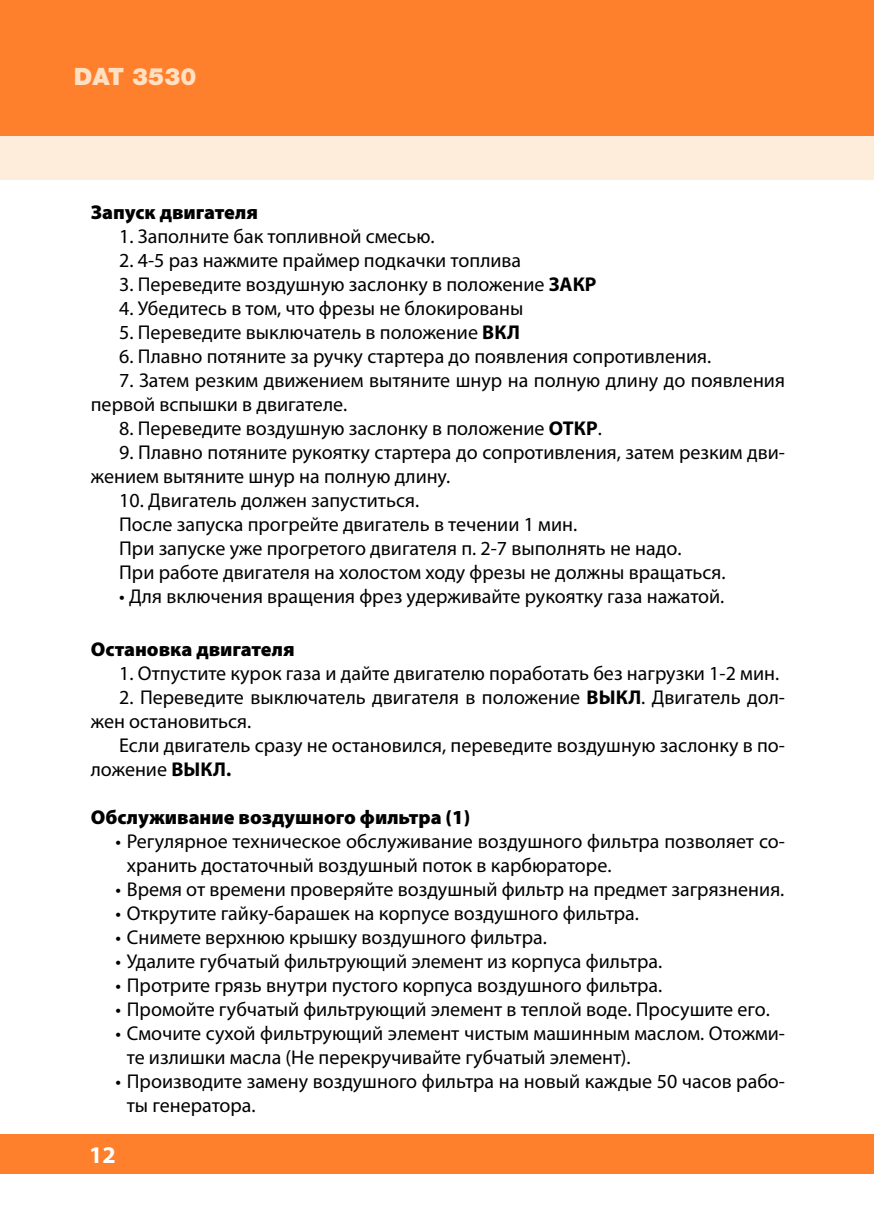
<style>
.page{position:relative;width:874px;height:1225px;background:#fff}
.page>*{position:absolute;margin:0;border:0;box-sizing:border-box;transform-origin:0 0}
.t1{font:900 24px "Helvetica Neue Cyr";color:#ffe0c3}
.t2{font:700 24px "Myriad Pro";color:#fff}
.t3{font:20px/24px "Myriad Pro";color:#000}
.t4{font:900 20px "Myriad Pro";color:#000}
.s1{font-weight:700}
</style>
<div class="page">
<div style="left:0;top:0;width:873px;height:136px;background:#ff802c"></div>
<div style="left:0;top:1134px;width:873px;height:40px;background:#ff802c"></div>
<div style="left:0;top:136px;width:856px;height:44px;background:#ffeddb"></div>
<div style="left:856px;top:136px;width:17px;height:44px;background:#ffeddb"></div>
<p class="t1" style="left:74px;top:63px;width:124px">DAT 3530</p>
<p class="t4" style="left:91px;top:202px;width:169px">Запуск двигателя</p>
<p class="t3" style="left:119px;top:226px;width:317px">1. Заполните бак топливной смесью.</p>
<p class="t3" style="left:119px;top:250px;width:403px">2. 4-5 раз нажмите праймер подкачки топлива</p>
<p class="t3" style="left:119px;top:274px;width:478px">3. Переведите воздушную заслонку в положение <span class="s1">ЗАКР</span></p>
<p class="t3" style="left:119px;top:298px;width:405px">4. Убедитесь в том, что фрезы не блокированы</p>
<p class="t3" style="left:119px;top:322px;width:402px">5. Переведите выключатель в положение <span class="s1">ВКЛ</span></p>
<p class="t3" style="left:119px;top:346px;width:593px">6. Плавно потяните за ручку стартера до появления сопротивления.</p>
<p class="t3" style="left:91px;top:370px;width:695px;text-indent:28px">7. Затем резким движением вытяните шнур на полную длину до появления первой вспышки в двигателе.</p>
<p class="t3" style="left:119px;top:418px;width:484px">8. Переведите воздушную заслонку в положение <span class="s1">ОТКР</span>.</p>
<p class="t3" style="left:91px;top:442px;width:695px;text-indent:28px">9. Плавно потяните рукоятку стартера до сопротивления, затем резким дви&shy;жением вытяните шнур на полную длину.</p>
<p class="t3" style="left:119px;top:490px;width:607px">10. Двигатель должен запуститься.<br>После запуска прогрейте двигатель в течении 1 мин.<br>При запуске уже прогретого двигателя п. 2-7 выполнять не надо.<br>При работе двигателя на холостом ходу фрезы не должны вращаться.</p>
<p class="t3" style="left:119px;top:586px;width:606px">• Для включения вращения фрез удерживайте рукоятку газа нажатой.</p>
<p class="t4" style="left:91px;top:639px;width:205px">Остановка двигателя</p>
<p class="t3" style="left:119px;top:663px;width:661px">1. Отпустите курок газа и дайте двигателю поработать без нагрузки 1-2 мин.</p>
<p class="t3" style="left:91px;top:687px;width:695px;text-indent:28px">2. Переведите выключатель двигателя в положение <span class="s1">ВЫКЛ</span>. Двигатель дол&shy;жен остановиться.</p>
<p class="t3" style="left:91px;top:735px;width:695px;text-indent:28px">Если двигатель сразу не остановился, переведите воздушную заслонку в по&shy;ложение <span class="s1">ВЫКЛ.</span></p>
<p class="t4" style="left:91px;top:807px;width:381px">Обслуживание воздушного фильтра (1)</p>
<p class="t3" style="left:127px;top:831px;width:659px;text-indent:-11px">• Регулярное техническое обслуживание воздушного фильтра позволяет со&shy;хранить достаточный воздушный поток в карбюраторе.</p>
<p class="t3" style="left:115px;top:879px;width:670px">• Время от времени проверяйте воздушный фильтр на предмет загрязнения.</p>
<p class="t3" style="left:115px;top:903px;width:525px">• Открутите гайку-барашек на корпусе воздушного фильтра.</p>
<p class="t3" style="left:115px;top:927px;width:432px">• Снимете верхнюю крышку воздушного фильтра.</p>
<p class="t3" style="left:115px;top:951px;width:548px">• Удалите губчатый фильтрующий элемент из корпуса фильтра.</p>
<p class="t3" style="left:115px;top:975px;width:548px">• Протрите грязь внутри пустого корпуса воздушного фильтра.</p>
<p class="t3" style="left:115px;top:999px;width:655px">• Промойте губчатый фильтрующий элемент в теплой воде. Просушите его.</p>
<p class="t3" style="left:127px;top:1023px;width:659px;text-indent:-11px">• Смочите сухой фильтрующий элемент чистым машинным маслом. Отожми&shy;те излишки масла (Не перекручивайте губчатый элемент).</p>
<p class="t3" style="left:127px;top:1071px;width:659px;text-indent:-11px">• Производите замену воздушного фильтра на новый каждые 50 часов рабо&shy;ты генератора.</p>
<p class="t2" style="left:89px;top:1146px;width:28px">12</p>
</div>
